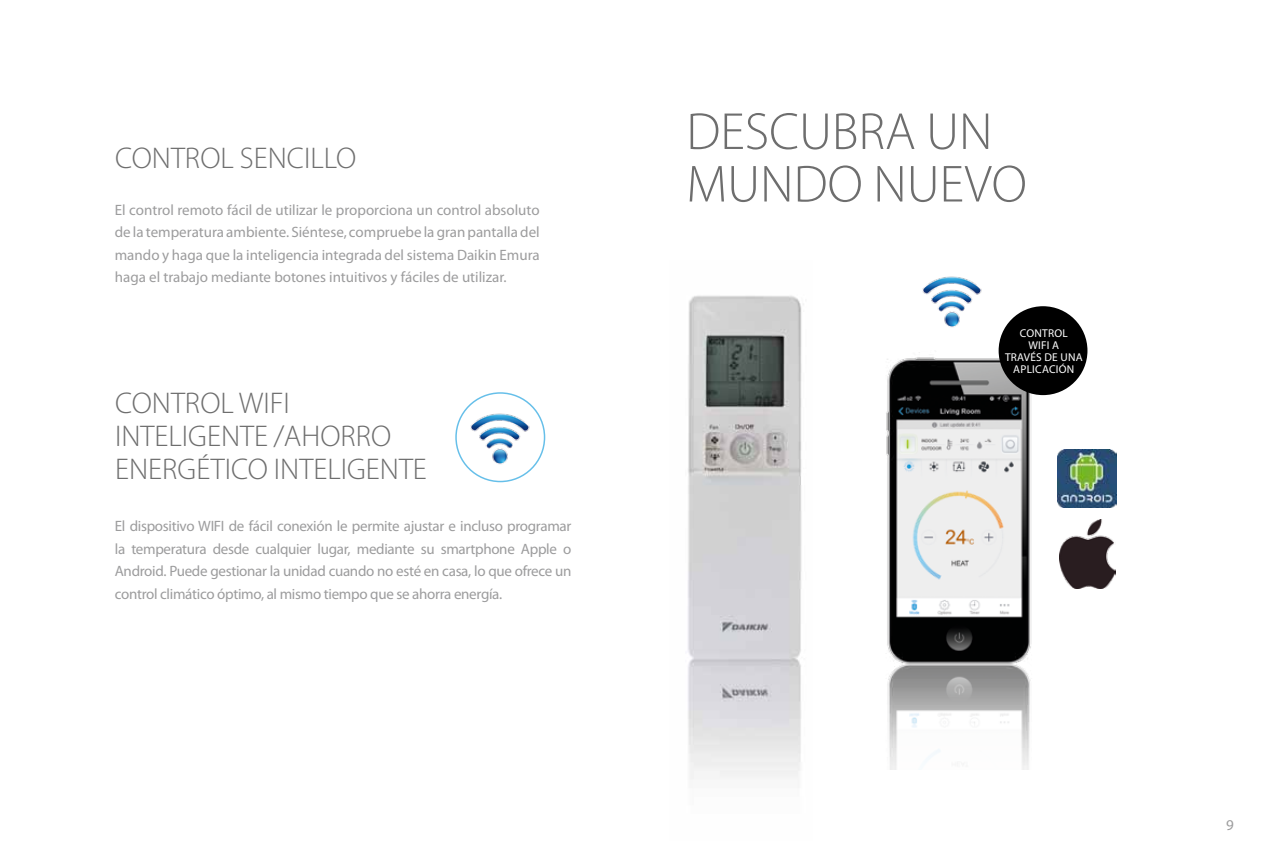
<style>
.page{position:relative;width:1263px;height:851px;background:#fff}
.page>*{position:absolute;margin:0;border:0;box-sizing:border-box;transform-origin:0 0}
.t1{font:300 52.5px/52.5px "Myriad Pro";color:#6e6e6e}
.t2{font:300 30px/33px "Myriad Pro";color:#6e6e6e}
.t3{font:15px/22.5px "Myriad Pro";letter-spacing:-.015em;color:#9c9c9d;text-align:justify}
.t4{font:11.4px/12.1px "Myriad Pro";letter-spacing:.02em;color:#fff;text-align:center}
</style>
<div class="page">
<img style="left:886px;top:326px;width:195px;height:443px">
<img style="left:913px;top:276px;width:79px;height:63px">
<div style="left:999px;top:306px;width:88px;height:89px;background:#000;border-radius:50%"></div>
<img style="left:688px;top:295px;width:116px;height:485px">
<img style="left:1058px;top:449px;width:59px;height:58px">
<img style="left:1059px;top:519px;width:56px;height:69px">
<img style="left:461px;top:398px;width:79px;height:78px">
<div style="left:455px;top:392px;width:90px;height:90px;border:2px solid #0095db;border-radius:50%"></div>
<h2 class="t2" style="left:115px;top:141px;width:243px">CONTROL SENCILLO</h2>
<p class="t3" style="left:115px;top:198px;width:426px">El control remoto fácil de utilizar le proporciona un control absoluto de la temperatura ambiente. Siéntese, compruebe la gran pantalla del mando y haga que la inteligencia integrada del sistema Daikin Emura haga el trabajo mediante botones intuitivos y fáciles de utilizar.</p>
<h2 class="t2" style="left:115px;top:386px;width:313px">CONTROL WIFI<br>INTELIGENTE /AHORRO<br>ENERGÉTICO INTELIGENTE</h2>
<p class="t3" style="left:115px;top:515px;width:458px">El dispositivo WIFI de fácil conexión le permite ajustar e incluso programar la temperatura desde cualquier lugar, mediante su smartphone Apple o Android. Puede gestionar la unidad cuando no esté en casa, lo que ofrece un control climático óptimo, al mismo tiempo que se ahorra energía.</p>
<h1 class="t1" style="left:686px;top:105px;width:342px">DESCUBRA UN<br>MUNDO NUEVO</h1>
<p class="t4" style="left:1005px;top:327px;width:79px">CONTROL<br>WIFI A<br>TRAVÉS DE UNA<br>APLICACIÓN</p>
<p class="t3" style="left:1226px;top:813px;width:9px">9</p>
</div>
